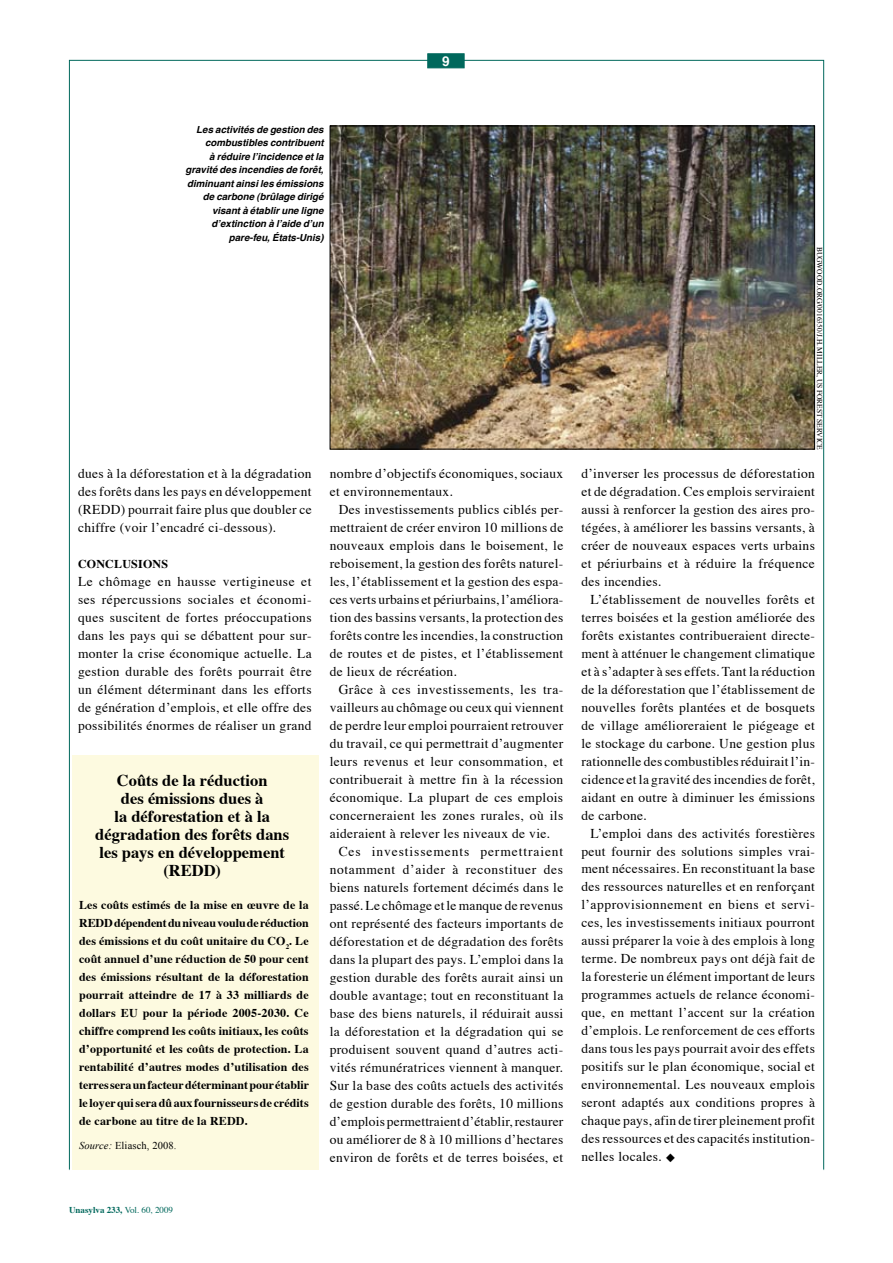
<style>
.page{position:relative;width:893px;height:1263px;background:#fff}
.page>*{position:absolute;margin:0;border:0;box-sizing:border-box;transform-origin:0 0}
.t1{font:700 16.5px/18px "Times";color:#000;text-align:center}
.t2{font:13.5px/18px "Times";letter-spacing:.025em;color:#000;text-align:justify}
.t3{font:13.5px "Times";letter-spacing:.045em;color:#000}
.t4{font:13.5px "Times";letter-spacing:.07em;color:#000}
.t5{font:700 13.5px "Helvetica";color:#fff}
.t6{font:700 12px/18px "Times";letter-spacing:.01em;color:#000;text-align:justify}
.t7{font:10.5px "Times New Roman";letter-spacing:.01em;color:#000}
.t8{font:italic 700 9.75px/13.5px "Helvetica";color:#000;text-align:right}
.t9{font:700 9px "Times";color:#00685c}
.t10{font:7.5px "Times";color:#000}
.s1{font-style:italic}
.s2{font-weight:400}
</style>
<div class="page">
<div style="left:428px;top:54px;width:36px;height:14px;background:#00685c;border:1px solid #00685c"></div>
<img style="left:332px;top:128px;width:481px;height:319px">
<div style="left:330px;top:126px;width:485px;height:323px;border:1px solid #000"></div>
<div style="left:72px;top:756px;width:246px;height:414px;background:#fdfae0"></div>
<p class="t5" style="left:442px;top:50px;width:9px">9</p>
<p class="t8" style="left:185px;top:123px;width:140px">Les activités de gestion des combustibles contribuent<br>à réduire l’incidence et la gravité des incendies de forêt, diminuant ainsi les émissions de carbone (brûlage dirigé visant à établir une ligne d’extinction à l’aide d’un pare-feu, États-Unis)</p>
<p class="t2" style="left:78px;top:465px;width:235px">dues à la déforestation et à la dégradation des forêts dans les pays en développement (REDD) pourrait faire plus que doubler ce chiffre (voir l’encadré ci-dessous).</p>
<p class="t6" style="left:78px;top:555px;width:92px">CONCLUSIONS</p>
<p class="t2" style="left:78px;top:573px;width:235px">Le chômage en hausse vertigineuse et ses répercussions sociales et économi&shy;ques suscitent de fortes préoccupations dans les pays qui se débattent pour sur&shy;monter la crise économique actuelle. La gestion durable des forêts pourrait être un élément déterminant dans les efforts de génération d’emplois, et elle offre des possibilités énormes de réaliser un grand</p>
<p class="t1" style="left:95px;top:772px;width:195px">Coûts de la réduction<br>des émissions dues à<br>la déforestation et à la dégradation des forêts dans les pays en développement (REDD)</p>
<p class="t6" style="left:79px;top:896px;width:231px">Les coûts estimés de la mise en œuvre de la REDD dépendent du niveau voulu de réduction des émissions et du coût unitaire du CO<sub>2</sub>. Le coût annuel d’une réduction de 50 pour cent des émissions résultant de la déforestation pourrait atteindre de 17 à 33 milliards de dollars EU pour la période 2005-2030. Ce chiffre comprend les coûts initiaux, les coûts d’opportunité et les coûts de protection. La rentabilité d’autres modes d’utilisation des terres sera un facteur déterminant pour établir le loyer qui sera dû aux fournisseurs de crédits de carbone au titre de la REDD.</p>
<p class="t7" style="left:79px;top:1138px;width:99px"><span class="s1">Source:</span> Eliasch, 2008.</p>
<p class="t9" style="left:69px;top:1204px;width:106px">Unasylva 233, <span class="s2">Vol. 60, 2009</span></p>
<p class="t2" style="left:330px;top:465px;width:235px">nombre d’objectifs économiques, sociaux et environnementaux.</p>
<p class="t2" style="left:330px;top:501px;width:235px;text-indent:9px">Des investissements publics ciblés per&shy;mettraient de créer environ 10 millions de nouveaux emplois dans le boisement, le reboisement, la gestion des forêts naturel&shy;les, l’établissement et la gestion des espa&shy;ces verts urbains et périurbains, l’améliora&shy;tion des bassins versants, la protection des forêts contre les incendies, la construction de routes et de pistes, et l’établissement de lieux de récréation.</p>
<p class="t2" style="left:339px;top:681px;width:226px">Grâce à ces investissements, les tra-</p>
<p class="t2" style="left:330px;top:699px;width:235px">vailleurs au chômage ou ceux qui viennent</p>
<p class="t2" style="left:330px;top:717px;width:235px">de perdre leur emploi pourraient retrouver</p>
<p class="t2" style="left:330px;top:735px;width:235px">du travail, ce qui permettrait d’augmenter</p>
<p class="t2" style="left:330px;top:753px;width:235px">leurs revenus et leur consommation, et</p>
<p class="t2" style="left:330px;top:771px;width:235px">contribuerait à mettre fin à la récession</p>
<p class="t2" style="left:330px;top:789px;width:235px">économique. La plupart de ces emplois</p>
<p class="t2" style="left:330px;top:807px;width:235px">concerneraient les zones rurales, où ils</p>
<p class="t2" style="left:330px;top:825px;width:222px">aideraient à relever les niveaux de vie.</p>
<p class="t4" style="left:339px;top:842px;width:226px">Ces investissements permettraient</p>
<p class="t3" style="left:330px;top:860px;width:235px">notamment d’aider à reconstituer des</p>
<p class="t2" style="left:330px;top:879px;width:235px">biens naturels fortement décimés dans le</p>
<p class="t2" style="left:330px;top:897px;width:235px">passé. Le chômage et le manque de revenus</p>
<p class="t2" style="left:330px;top:915px;width:235px">ont représenté des facteurs importants de</p>
<p class="t2" style="left:330px;top:933px;width:235px">déforestation et de dégradation des forêts</p>
<p class="t2" style="left:330px;top:951px;width:235px">dans la plupart des pays. L’emploi dans la</p>
<p class="t2" style="left:330px;top:969px;width:235px">gestion durable des forêts aurait ainsi un</p>
<p class="t2" style="left:330px;top:987px;width:235px">double avantage; tout en reconstituant la</p>
<p class="t2" style="left:330px;top:1005px;width:235px">base des biens naturels, il réduirait aussi</p>
<p class="t2" style="left:330px;top:1023px;width:235px">la déforestation et la dégradation qui se</p>
<p class="t2" style="left:330px;top:1041px;width:235px">produisent souvent quand d’autres acti-</p>
<p class="t2" style="left:330px;top:1059px;width:235px">vités rémunératrices viennent à manquer.</p>
<p class="t2" style="left:330px;top:1077px;width:235px">Sur la base des coûts actuels des activités</p>
<p class="t2" style="left:330px;top:1095px;width:235px">de gestion durable des forêts, 10 millions</p>
<p class="t2" style="left:330px;top:1113px;width:235px">d’emplois permettraient d’établir, restaurer</p>
<p class="t2" style="left:330px;top:1131px;width:235px">ou améliorer de 8 à 10 millions d’hectares</p>
<p class="t2" style="left:330px;top:1149px;width:235px">environ de forêts et de terres boisées, et</p>
<p class="t10" style="left:824px;top:246px;width:204px;rotate:90deg">Bugwood.Org/0016350/J.H. Miller, US Forest Service</p>
<p class="t2" style="left:581px;top:465px;width:235px">d’inverser les processus de déforestation et de dégradation. Ces emplois serviraient aussi à renforcer la gestion des aires pro&shy;tégées, à améliorer les bassins versants, à créer de nouveaux espaces verts urbains et périurbains et à réduire la fréquence des incendies.</p>
<p class="t2" style="left:581px;top:591px;width:235px;text-indent:9px">L’établissement de nouvelles forêts et terres boisées et la gestion améliorée des forêts existantes contribueraient directe&shy;ment à atténuer le changement climatique et à s’adapter à ses effets. Tant la réduction de la déforestation que l’établissement de nouvelles forêts plantées et de bosquets de village amélioreraient le piégeage et le stockage du carbone. Une gestion plus rationnelle des combustibles réduirait l’in&shy;cidence et la gravité des incendies de forêt, aidant en outre à diminuer les émissions de carbone.</p>
<p class="t2" style="left:581px;top:825px;width:235px;text-indent:9px">L’emploi dans des activités forestières peut fournir des solutions simples vrai&shy;ment nécessaires. En reconstituant la base des ressources naturelles et en renforçant l’approvisionnement en biens et servi&shy;ces, les investissements initiaux pourront aussi préparer la voie à des emplois à long terme. De nombreux pays ont déjà fait de la foresterie un élément important de leurs programmes actuels de relance économi&shy;que, en mettant l’accent sur la création d’emplois. Le renforcement de ces efforts dans tous les pays pourrait avoir des effets positifs sur le plan économique, social et environnemental. Les nouveaux emplois seront adaptés aux conditions propres à chaque pays, afin de tirer pleinement profit des ressources et des capacités institution&shy;nelles locales. ◆</p>
</div>
